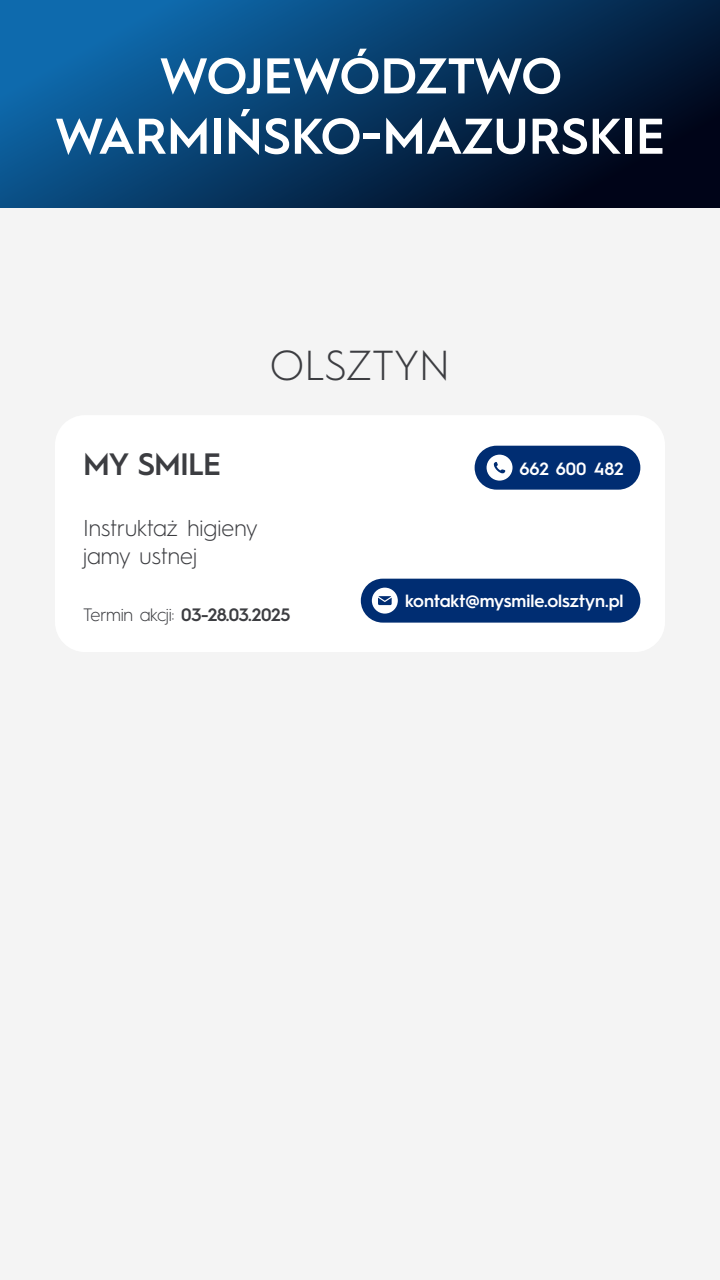
<style>
.page{position:relative;width:720px;height:1280px;background:#fff}
.page>*{position:absolute;margin:0;border:0;box-sizing:border-box;transform-origin:0 0}
.t1{font:600 50.3px/60.3px "Hurme Geometric Sans 1";color:#fff;text-align:center}
.t2{font:300 42px "Hurme Geometric Sans 1";color:#3c3d41}
.t3{font:600 31px "Hurme Geometric Sans 1";letter-spacing:-.03em;color:#3c3d41}
.t4{font:300 23px/27.6px "Hurme Geometric Sans 1";color:#3c3d41}
.t5{font:600 18px "Hurme Geometric Sans 1";letter-spacing:-.02em;color:#3c3d41}
.t6{font:600 17.8px "Hurme Geometric Sans 1";color:#fff}
.s1{font-weight:300}
</style>
<div class="page">
<svg style="left:0;top:0;width:720px;height:209px;background:#083863"></svg>
<div style="left:0;top:209px;width:720px;height:1071px;background:#f4f4f4"></div>
<div style="left:55px;top:415px;width:610px;height:237px;background:#fff;border-radius:30px"></div>
<div style="left:475px;top:446px;width:165px;height:44px;background:#002d72;border-radius:22px"></div>
<div style="left:361px;top:579px;width:279px;height:44px;background:#002d72;border-radius:22px"></div>
<svg style="left:487px;top:455px;width:26px;height:26px"></svg>
<svg style="left:372px;top:588px;width:26px;height:26px"></svg>
<h1 class="t1" style="left:55px;top:42px;width:611px">WOJEWÓDZTWO<br>WARMIŃSKO-MAZURSKIE</h1>
<h2 class="t2" style="left:270px;top:337px;width:182px">OLSZTYN</h2>
<h3 class="t3" style="left:83px;top:443px;width:140px">MY SMILE</h3>
<p class="t6" style="left:519px;top:456px;width:106px">662 600 482</p>
<p class="t4" style="left:83px;top:513px;width:176px">Instruktaż higieny jamy ustnej</p>
<p class="t5" style="left:83px;top:602px;width:209px"><span class="s1">Termin akcji:</span> 03-28.03.2025</p>
<p class="t6" style="left:405px;top:588px;width:220px">kontakt@mysmile.olsztyn.pl</p>
</div>
